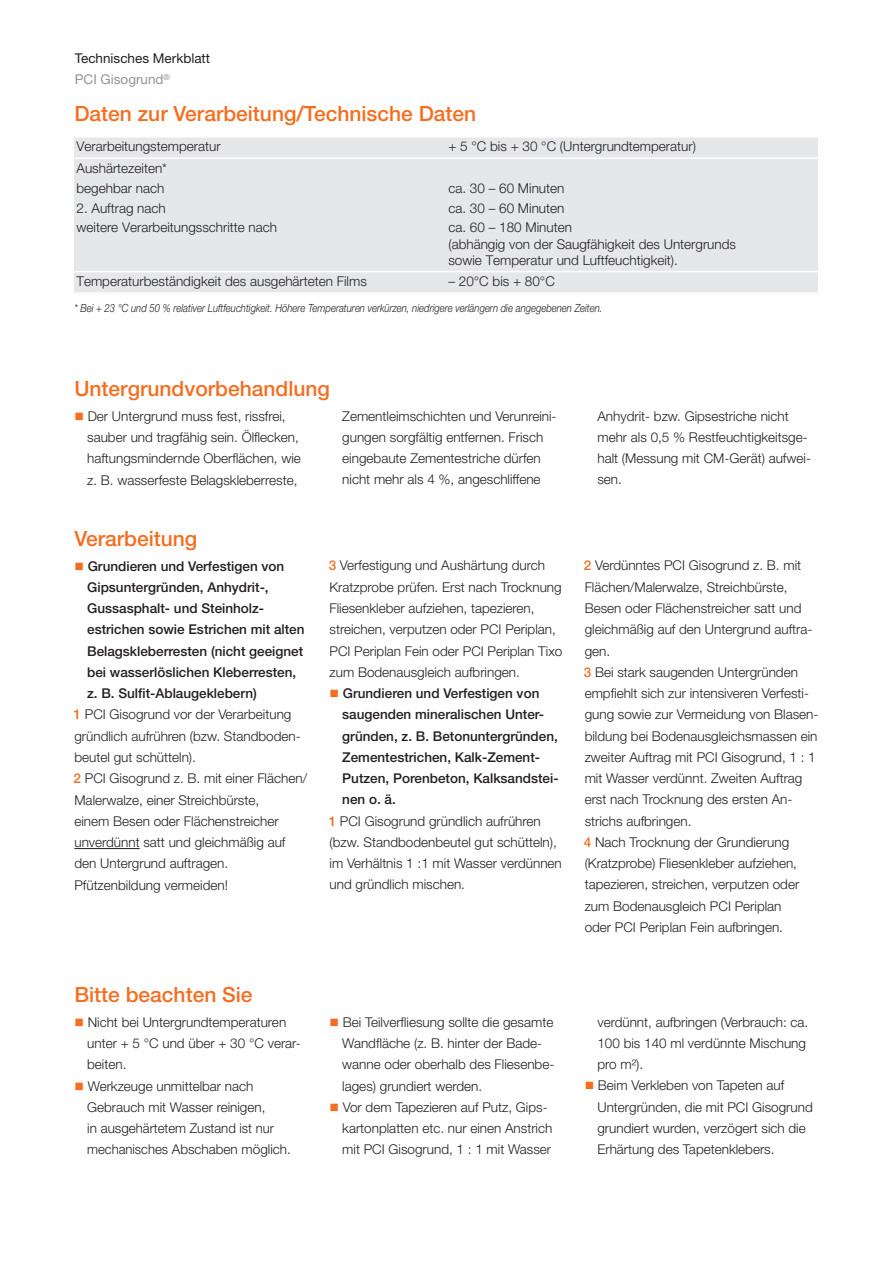
<style>
.page{position:relative;width:893px;height:1263px;background:#fff}
.page>*{position:absolute;margin:0;border:0;box-sizing:border-box;transform-origin:0 0}
.t1{font:500 21px "Helvetica Neue LT Pro";color:#f36e21}
.t2{font:300 13.5px/21.3px "Helvetica Neue LT Pro";color:#231f20}
.t3{font:500 13.5px "Helvetica Neue LT Pro";color:#231f20}
.t4{font:13.5px/21.3px "Helvetica Neue LT Pro";color:#231f20}
.t5{font:italic 300 11.25px "Helvetica Neue LT Pro";color:#231f20;scale:.85 1}
.s1{color:#939598}
.s2{color:#f36e21}
.s3{font-weight:500;color:#f36e21}
</style>
<div class="page">
<div style="left:74px;top:136px;width:372px;height:22px;background:#e6e7e9"></div>
<div style="left:446px;top:136px;width:372px;height:22px;background:#e6e7e9"></div>
<div style="left:74px;top:158px;width:248px;height:21px;background:#e6e7e9"></div>
<div style="left:322px;top:158px;width:124px;height:21px;background:#e6e7e9"></div>
<div style="left:446px;top:158px;width:124px;height:21px;background:#e6e7e9"></div>
<div style="left:570px;top:158px;width:116px;height:21px;background:#e6e7e9"></div>
<div style="left:686px;top:158px;width:132px;height:21px;background:#e6e7e9"></div>
<div style="left:74px;top:179px;width:248px;height:20px;background:#e6e7e9"></div>
<div style="left:322px;top:179px;width:124px;height:20px;background:#e6e7e9"></div>
<div style="left:446px;top:179px;width:372px;height:20px;background:#e6e7e9"></div>
<div style="left:74px;top:199px;width:248px;height:20px;background:#e6e7e9"></div>
<div style="left:322px;top:199px;width:124px;height:20px;background:#e6e7e9"></div>
<div style="left:446px;top:199px;width:372px;height:20px;background:#e6e7e9"></div>
<div style="left:74px;top:219px;width:248px;height:53px;background:#e6e7e9"></div>
<div style="left:322px;top:219px;width:124px;height:53px;background:#e6e7e9"></div>
<div style="left:446px;top:219px;width:372px;height:53px;background:#e6e7e9"></div>
<div style="left:74px;top:272px;width:372px;height:22px;background:#e6e7e9"></div>
<div style="left:446px;top:272px;width:372px;height:22px;background:#e6e7e9"></div>
<hr style="left:74px;top:136px;width:744px;height:2px;background:#fff">
<hr style="left:74px;top:157px;width:744px;height:2px;background:#fff">
<hr style="left:74px;top:271px;width:744px;height:1px;background:#fff">
<hr style="left:74px;top:292px;width:744px;height:2px;background:#fff">
<hr style="left:74px;top:848px;width:66px;height:1px;background:#231f20">
<p class="t4" style="left:75px;top:49px;width:137px">Technisches Merkblatt<br><span class="s1">PCI Gisogrund</span><sup>®</sup></p>
<h1 class="t1" style="left:74px;top:106px;width:403px">Daten zur Verarbeitung/Technische Daten</h1>
<p class="t2" style="left:77px;top:137px;width:146px">Verarbeitungstemperatur</p>
<p class="t2" style="left:448px;top:137px;width:249px">+ 5 °C bis + 30 °C (Untergrundtemperatur)</p>
<p class="t2" style="left:77px;top:159px;width:92px;line-height:20px">Aushärtezeiten* begehbar nach</p>
<p class="t2" style="left:448px;top:179px;width:118px">ca. 30 – 60 Minuten</p>
<p class="t2" style="left:77px;top:198px;width:91px">2. Auftrag nach</p>
<p class="t2" style="left:448px;top:198px;width:118px">ca. 30 – 60 Minuten</p>
<p class="t2" style="left:77px;top:218px;width:202px">weitere Verarbeitungsschritte nach</p>
<p class="t2" style="left:448px;top:221px;width:289px;line-height:16.2px">ca. 60 – 180 Minuten<br>(abhängig von der Saugfähigkeit des Untergrunds sowie Temperatur und Luftfeuchtigkeit).</p>
<p class="t2" style="left:77px;top:272px;width:292px">Temperaturbeständigkeit des ausgehärteten Films</p>
<p class="t2" style="left:448px;top:272px;width:108px">– 20°C bis + 80°C</p>
<p class="t5" style="left:74px;top:304px;width:623px">* Bei + 23 °C und 50 % relativer Luftfeuchtigkeit. Höhere Temperaturen verkürzen, niedrigere verlängern die angegebenen Zeiten.</p>
<h1 class="t1" style="left:74px;top:381px;width:257px">Untergrundvorbehandlung</h1>
<p class="t2" style="left:87px;top:407px;width:215px;text-indent:-13px"><span class="s2">■</span> Der Untergrund muss fest, rissfrei, sauber und tragfähig sein. Ölflecken, haftungsmindernde Oberflächen, wie z. B. wasserfeste Belagskleberreste,</p>
<p class="t2" style="left:342px;top:406px;width:216px">Zementleimschichten und Verunreini&shy;gungen sorgfältig entfernen. Frisch eingebaute Zementestriche dürfen nicht mehr als 4 %, angeschliffene</p>
<p class="t2" style="left:597px;top:406px;width:215px">Anhydrit- bzw. Gipsestriche nicht mehr als 0,5 % Restfeuchtigkeitsge&shy;halt (Messung mit CM-Gerät) aufwei&shy;sen.</p>
<h1 class="t1" style="left:74px;top:531px;width:124px">Verarbeitung</h1>
<p class="t3" style="left:74px;top:561px;width:211px"><span class="s2">■</span> Grundieren und Verfestigen von</p>
<p class="t3" style="left:87px;top:582px;width:183px">Gipsuntergründen, Anhydrit-,</p>
<p class="t3" style="left:87px;top:603px;width:179px">Gussasphalt- und Steinholz-</p>
<p class="t3" style="left:87px;top:625px;width:219px">estrichen sowie Estrichen mit alten</p>
<p class="t3" style="left:87px;top:646px;width:218px">Belagskleberresten (nicht geeignet</p>
<p class="t3" style="left:87px;top:667px;width:211px">bei wasserlöslichen Kleberresten,</p>
<p class="t3" style="left:87px;top:689px;width:171px">z. B. Sulfit-Ablaugeklebern)</p>
<p class="t2" style="left:74px;top:705px;width:219px"><span class="s3">1</span> PCI Gisogrund vor der Verarbeitung</p>
<p class="t2" style="left:74px;top:726px;width:228px">gründlich aufrühren (bzw. Standboden-</p>
<p class="t2" style="left:74px;top:748px;width:123px">beutel gut schütteln).</p>
<p class="t2" style="left:74px;top:769px;width:235px"><span class="s3">2</span> PCI Gisogrund z. B. mit einer Flächen/</p>
<p class="t2" style="left:74px;top:790px;width:186px">Malerwalze, einer Streichbürste,</p>
<p class="t2" style="left:74px;top:812px;width:206px">einem Besen oder Flächenstreicher</p>
<p class="t2" style="left:74px;top:833px;width:213px">unverdünnt satt und gleichmäßig auf</p>
<p class="t2" style="left:74px;top:854px;width:155px">den Untergrund auftragen.</p>
<p class="t2" style="left:74px;top:875px;width:155px">Pfützenbildung vermeiden!</p>
<p class="t2" style="left:329px;top:556px;width:235px"><span class="s3">3</span> Verfestigung und Aushärtung durch Kratzprobe prüfen. Erst nach Trocknung Fliesenkleber aufziehen, tapezieren, streichen, verputzen oder PCI Periplan, PCI Periplan Fein oder PCI Periplan Tixo zum Bodenausgleich aufbringen.</p>
<p class="t3" style="left:330px;top:688px;width:211px"><span class="s2">■</span> Grundieren und Verfestigen von</p>
<p class="t3" style="left:342px;top:710px;width:203px">saugenden mineralischen Unter-</p>
<p class="t3" style="left:342px;top:731px;width:217px">gründen, z. B. Betonuntergründen,</p>
<p class="t3" style="left:342px;top:752px;width:199px">Zementestrichen, Kalk-Zement-</p>
<p class="t3" style="left:342px;top:773px;width:218px">Putzen, Porenbeton, Kalksandstei-</p>
<p class="t3" style="left:342px;top:795px;width:55px">nen o. ä.</p>
<p class="t2" style="left:329px;top:811px;width:214px"><span class="s3">1</span> PCI Gisogrund gründlich aufrühren</p>
<p class="t2" style="left:330px;top:833px;width:229px">(bzw. Standbodenbeutel gut schütteln),</p>
<p class="t2" style="left:330px;top:854px;width:234px">im Verhältnis 1 :1 mit Wasser verdünnen</p>
<p class="t2" style="left:330px;top:875px;width:137px">und gründlich mischen.</p>
<h1 class="t1" style="left:74px;top:987px;width:180px">Bitte beachten Sie</h1>
<p class="t2" style="left:87px;top:1013px;width:215px;text-indent:-13px"><span class="s2">■</span> Nicht bei Untergrundtemperaturen unter + 5 °C und über + 30 °C verar&shy;beiten.</p>
<p class="t2" style="left:87px;top:1076px;width:205px;text-indent:-13px"><span class="s2">■</span> Werkzeuge unmittelbar nach<br>Gebrauch mit Wasser reinigen,<br>in ausgehärtetem Zustand ist nur mechanisches Abschaben möglich.</p>
<p class="t2" style="left:342px;top:1013px;width:214px;text-indent:-13px"><span class="s2">■</span> Bei Teilverfliesung sollte die gesamte Wandfläche (z. B. hinter der Bade&shy;wanne oder oberhalb des Fliesenbe&shy;lages) grundiert werden.</p>
<p class="t2" style="left:342px;top:1098px;width:212px;text-indent:-13px"><span class="s2">■</span> Vor dem Tapezieren auf Putz, Gips&shy;kartonplatten etc. nur einen Anstrich mit PCI Gisogrund, 1 : 1 mit Wasser</p>
<p class="t2" style="left:584px;top:556px;width:236px"><span class="s3">2</span> Verdünntes PCI Gisogrund z. B. mit Flächen/Malerwalze, Streichbürste, Besen oder Flächenstreicher satt und gleichmäßig auf den Untergrund auftra&shy;gen.<br><span class="s3">3</span> Bei stark saugenden Untergründen empfiehlt sich zur intensiveren Verfesti&shy;gung sowie zur Vermeidung von Blasen&shy;bildung bei Bodenausgleichsmassen ein zweiter Auftrag mit PCI Gisogrund, 1 : 1 mit Wasser verdünnt. Zweiten Auftrag erst nach Trocknung des ersten An&shy;strichs aufbringen.<br><span class="s3">4</span> Nach Trocknung der Grundierung (Kratzprobe) Fliesenkleber aufziehen, tapezieren, streichen, verputzen oder zum Bodenausgleich PCI Periplan<br>oder PCI Periplan Fein aufbringen.</p>
<p class="t2" style="left:597px;top:1012px;width:212px">verdünnt, aufbringen (Verbrauch: ca.<br>100 bis 140 ml verdünnte Mischung pro m²).</p>
<p class="t2" style="left:597px;top:1076px;width:217px;text-indent:-13px"><span class="s2">■</span> Beim Verkleben von Tapeten auf Untergründen, die mit PCI Gisogrund grundiert wurden, verzögert sich die Erhärtung des Tapetenklebers.</p>
</div>
